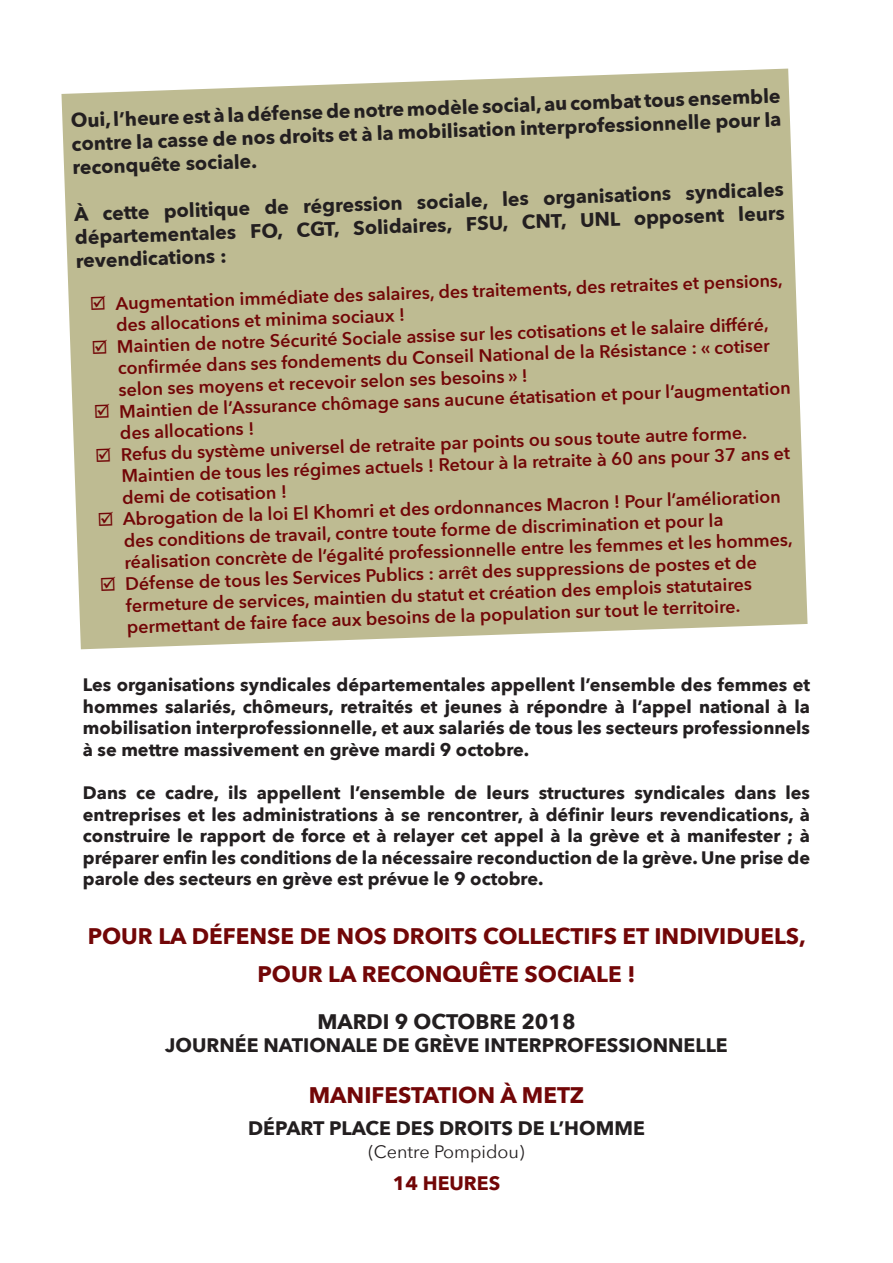
<style>
.page{position:relative;width:893px;height:1263px;background:#fff}
.page>*{position:absolute;margin:0;border:0;box-sizing:border-box;transform-origin:0 0}
.t1{font:700 22.5px/37.5px "Avenir Next";color:#720607;text-align:center}
.t2{font:700 21px "Avenir Next";color:#231f20}
.t3{font:700 19.5px/23.4px "Avenir Next";color:#231f20;text-align:justify}
.t4{font:700 19.5px "Avenir Next";color:#720607}
.t5{font:600 18px/21.6px "Avenir Next";color:#720607}
.t6{font:700 18px/21.6px "Avenir Next";color:#231f20;text-align:justify}
.t7{font:18px "Avenir Next";color:#231f20}
</style>
<div class="page">
<svg style="left:61px;top:69px;width:747px;height:580px;background:#c2bf99"></svg>
<svg style="left:91px;top:296px;width:15px;height:14px"></svg>
<svg style="left:93px;top:339px;width:14px;height:15px"></svg>
<svg style="left:95px;top:404px;width:15px;height:14px"></svg>
<svg style="left:97px;top:447px;width:14px;height:14px"></svg>
<svg style="left:99px;top:512px;width:14px;height:14px"></svg>
<svg style="left:101px;top:577px;width:15px;height:14px"></svg>
<p class="t3" style="left:70px;top:109px;width:712px;rotate:-2deg">Oui, l’heure est à la défense de notre modèle social, au combat tous ensemble contre la casse de nos droits et à la mobilisation interprofessionnelle pour la reconquête sociale.</p>
<p class="t3" style="left:74px;top:202px;width:712px;rotate:-2deg">À cette politique de régression sociale, les organisations syndicales départementales FO, CGT, Solidaires, FSU, CNT, UNL opposent leurs revendications :</p>
<p class="t5" style="left:115px;top:292px;width:673px;rotate:-2deg">Augmentation immédiate des salaires, des traitements, des retraites et pensions, des allocations et minima sociaux !<br>Maintien de notre Sécurité Sociale assise sur les cotisations et le salaire différé, confi rmée dans ses fondements du Conseil National de la Résistance : « cotiser selon ses moyens et recevoir selon ses besoins » !<br>Maintien de l’Assurance chômage sans aucune étatisation et pour l’augmentation des allocations !<br>Refus du système universel de retraite par points ou sous toute autre forme.<br>Maintien de tous les régimes actuels ! Retour à la retraite à 60 ans pour 37 ans et demi de cotisation !<br>Abrogation de la loi El Khomri et des ordonnances Macron ! Pour l’amélioration des conditions de travail, contre toute forme de discrimination et pour la réalisation concrète de l’égalité professionnelle entre les femmes et les hommes, Défense de tous les Services Publics : arrêt des suppressions de postes et de fermeture de services, maintien du statut et création des emplois statutaires permettant de faire face aux besoins de la population sur tout le territoire.</p>
<p class="t6" style="left:83px;top:674px;width:729px">Les organisations syndicales départementales appellent l’ensemble des femmes et hommes salariés, chômeurs, retraités et jeunes à répondre à l’appel national à la mobilisation interprofessionnelle, et aux salariés de tous les secteurs professionnels à se mettre massivement en grève mardi 9 octobre.</p>
<p class="t6" style="left:83px;top:782px;width:729px">Dans ce cadre, ils appellent l’ensemble de leurs structures syndicales dans les entreprises et les administrations à se rencontrer, à définir leurs revendications, à construire le rapport de force et à relayer cet appel à la grève et à manifester ; à préparer enfin les conditions de la nécessaire reconduction de la grève. Une prise de parole des secteurs en grève est prévue le 9 octobre.</p>
<p class="t1" style="left:88px;top:917px;width:720px">POUR LA DÉFENSE DE NOS DROITS COLLECTIFS ET INDIVIDUELS,<br>POUR LA RECONQUÊTE SOCIALE !</p>
<p class="t2" style="left:317px;top:1003px;width:260px">MARDI 9 OCTOBRE 2018</p>
<p class="t3" style="left:165px;top:1033px;width:564px">JOURNÉE NATIONALE DE GRÈVE INTERPROFESSIONNELLE</p>
<p class="t1" style="left:309px;top:1076px;width:277px">MANIFESTATION À METZ</p>
<p class="t3" style="left:248px;top:1116px;width:398px">DÉPART PLACE DES DROITS DE L’HOMME</p>
<p class="t7" style="left:369px;top:1136px;width:157px">(Centre Pompidou)</p>
<p class="t4" style="left:393px;top:1166px;width:109px">14 HEURES</p>
</div>
